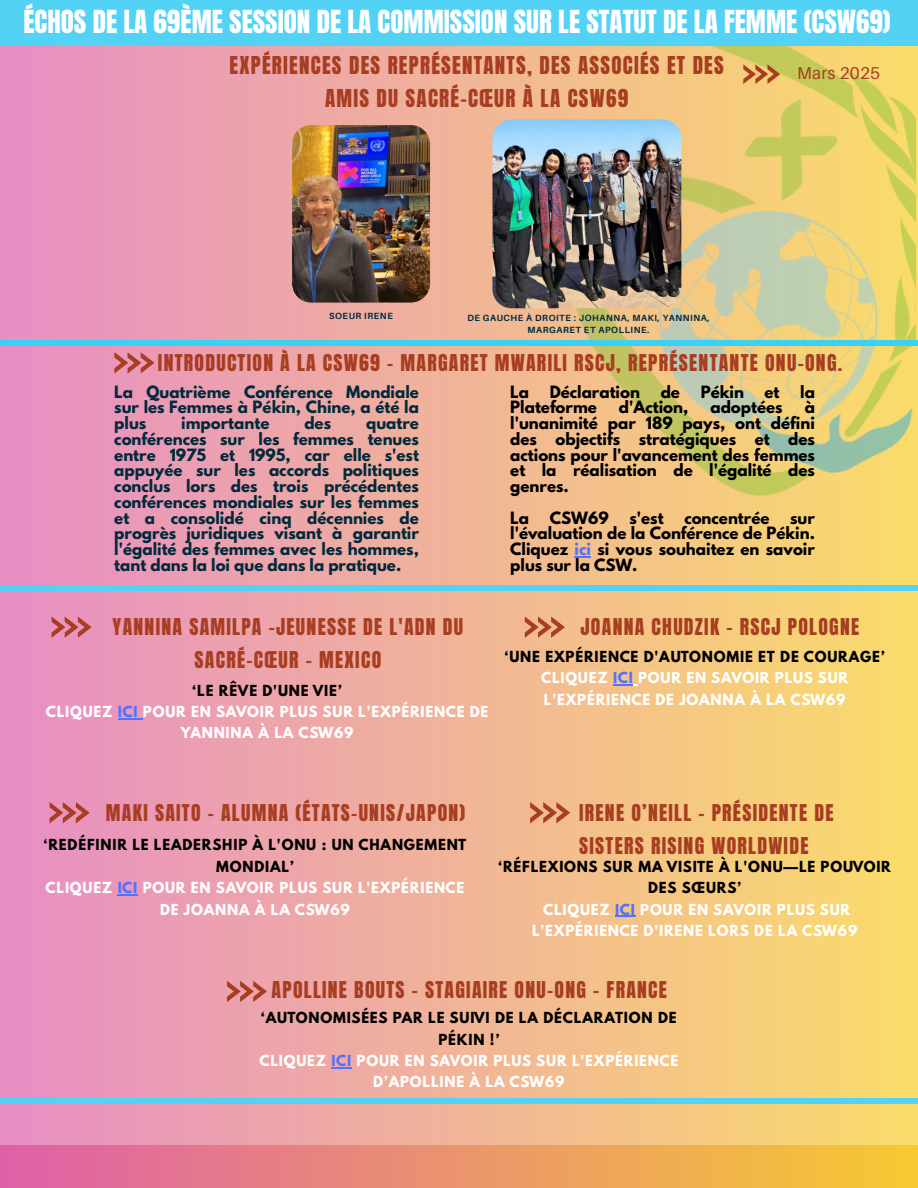
<style>
.page{position:relative;width:918px;height:1188px;background:#fff}
.page>*{position:absolute;margin:0;border:0;box-sizing:border-box;transform-origin:0 0}
.t1{font:27px "Anton";color:#fff}
.t2{font:21px/32.7px "Anton";letter-spacing:.06em;color:#a73d21;text-align:center}
.t3{font:19.65px/32.7px "Anton";letter-spacing:.065em;color:#a73d21;text-align:center}
.t4{font:17.1px "Aileron";letter-spacing:.015em;color:#a73d21}
.t5{font:700 15px/15.8px "League Spartan";color:#022a3d;text-align:justify}
.t6{font:700 15px/15.8px "League Spartan";color:#000;text-align:justify}
.t7{font:700 13.5px/21.3px "League Spartan";letter-spacing:.06em;color:#fff;text-align:center}
.t8{font:700 9px/11.2px "Aileron";letter-spacing:.06em;color:#022a3d;text-align:center}
.s1{color:#5271ff}
.s2{color:#000}
</style>
<div class="page">
<div style="left:0;top:0;width:918px;height:1188px;background:linear-gradient(to right,#e88dc5,#fadc6b)"></div>
<img style="left:570px;top:46px;width:346px;height:450px">
<svg style="left:743px;top:64px;width:37px;height:19px"></svg>
<div style="left:0;top:0;width:918px;height:46px;background:#52d3f6"></div>
<div style="left:0;top:1145px;width:918px;height:43px;background:linear-gradient(to right,#df5fa8,#f7ca31)"></div>
<div style="left:0;top:585px;width:918px;height:6px;background:#52d3f6"></div>
<svg style="left:114px;top:352px;width:41px;height:22px"></svg>
<div style="left:0;top:340px;width:918px;height:5px;background:#39d2f4"></div>
<div style="left:0;top:1098px;width:918px;height:5px;background:#52d3f6"></div>
<svg style="left:575px;top:556px;width:16px;height:1px"></svg>
<img style="left:292px;top:125px;width:138px;height:177px;border-radius:19px">
<img style="left:492px;top:119px;width:189px;height:189px;border-radius:19px">
<svg style="left:52px;top:616px;width:40px;height:22px"></svg>
<svg style="left:118px;top:718px;width:25px;height:1px"></svg>
<svg style="left:525px;top:616px;width:40px;height:22px"></svg>
<svg style="left:613px;top:684px;width:25px;height:2px"></svg>
<svg style="left:50px;top:802px;width:40px;height:21px"></svg>
<svg style="left:118px;top:894px;width:20px;height:1px"></svg>
<svg style="left:530px;top:802px;width:40px;height:21px"></svg>
<svg style="left:615px;top:916px;width:21px;height:1px"></svg>
<svg style="left:227px;top:981px;width:40px;height:21px"></svg>
<svg style="left:332px;top:1067px;width:20px;height:1px"></svg>
<h1 class="t1" style="left:23px;top:2px;width:869px">ÉCHOS DE LA 69ÈME SESSION DE LA COMMISSION SUR LE STATUT DE LA FEMME (CSW69)</h1>
<p class="t4" style="left:797px;top:63px;width:85px">Mars 2025</p>
<p class="t2" style="left:230px;top:49px;width:496px">EXPÉRIENCES DES REPRÉSENTANTS, DES ASSOCIÉS ET DES<br>AMIS DU SACRÉ-CŒUR À LA CSW69</p>
<p class="t8" style="left:329px;top:310px;width:65px">SOEUR IRENE</p>
<h3 class="t8" style="left:467px;top:312px;width:244px">DE GAUCHE À DROITE : JOHANNA, MAKI, YANNINA,<br>MARGARET ET APOLLINE.</h3>
<h2 class="t3" style="left:158px;top:347px;width:686px">INTRODUCTION À LA CSW69 - MARGARET MWARILI RSCJ, REPRÉSENTANTE ONU-ONG.</h2>
<p class="t6" style="left:510px;top:386px;width:20px">La</p>
<p class="t6" style="left:550px;top:386px;width:92px">Déclaration</p>
<p class="t6" style="left:661px;top:386px;width:21px">de</p>
<p class="t6" style="left:701px;top:386px;width:45px">Pékin</p>
<p class="t6" style="left:765px;top:386px;width:17px">et</p>
<p class="t6" style="left:800px;top:386px;width:16px">la</p>
<p class="t6" style="left:510px;top:401px;width:88px">Plateforme</p>
<p class="t6" style="left:619px;top:401px;width:71px">d'Action,</p>
<p class="t6" style="left:710px;top:401px;width:74px">adoptées</p>
<p class="t5" style="left:114px;top:386px;width:306px">La Quatrième Conférence Mondiale sur les Femmes à Pékin, Chine, a été la plus</p>
<p class="t6" style="left:510px;top:401px;width:306px;text-indent:294px">à l'unanimité par 189 pays, ont défini des objectifs stratégiques et des actions pour l'avancement des femmes et la réalisation de l'égalité des genres.</p>
<p class="t6" style="left:510px;top:512px;width:20px">La</p>
<p class="t6" style="left:550px;top:512px;width:60px">CSW69</p>
<p class="t6" style="left:629px;top:512px;width:36px">s'est</p>
<p class="t6" style="left:684px;top:512px;width:87px">concentrée</p>
<p class="t5" style="left:181px;top:417px;width:90px">importante</p>
<p class="t5" style="left:304px;top:417px;width:28px">des</p>
<p class="t5" style="left:114px;top:417px;width:306px;text-indent:252px">quatre conférences sur les femmes tenues entre 1975 et 1995, car elle s'est appuyée sur les accords politiques conclus lors des trois précédentes conférences mondiales sur les femmes et a consolidé cinq décennies de progrès juridiques visant à garantir l'égalité des femmes avec les hommes, tant dans la loi que dans la pratique.</p>
<p class="t6" style="left:510px;top:512px;width:306px;text-indent:280px">sur l'évaluation de la Conférence de Pékin.<br>Cliquez <span class="s1">ici</span> si vous souhaitez en savoir plus sur la CSW.</p>
<h2 class="t3" style="left:113px;top:611px;width:352px">YANNINA SAMILPA -JEUNESSE DE L'ADN DU<br>SACRÉ-CŒUR - MEXICO</h2>
<h4 class="t7" style="left:46px;top:681px;width:444px"><span class="s2">‘LE RÊVE D'UNE VIE’<br></span>CLIQUEZ <span class="s1">ICI</span> POUR EN SAVOIR PLUS SUR L'EXPÉRIENCE DE<br>YANNINA À LA CSW69</h4>
<h4 class="t3" style="left:581px;top:611px;width:280px">JOANNA CHUDZIK - RSCJ POLOGNE</h4>
<h4 class="t7" style="left:505px;top:648px;width:381px"><span class="s2">‘UNE EXPÉRIENCE D'AUTONOMIE ET DE COURAGE’<br></span>CLIQUEZ <span class="s1">ICI</span> POUR EN SAVOIR PLUS SUR<br>L'EXPÉRIENCE DE JOANNA À LA CSW69</h4>
<p class="t3" style="left:106px;top:797px;width:361px">MAKI SAITO - ALUMNA (ÉTATS-UNIS/JAPON)</p>
<h2 class="t7" style="left:44px;top:836px;width:424px"><span class="s2">‘REDÉFINIR LE LEADERSHIP À L'ONU : UN CHANGEMENT<br>MONDIAL’<br></span>CLIQUEZ <span class="s1">ICI</span> POUR EN SAVOIR PLUS SUR L'EXPÉRIENCE<br>DE JOANNA À LA CSW69</h2>
<p class="t3" style="left:579px;top:797px;width:256px;text-align:left">IRENE O’NEILL - PRÉSIDENTE DE<br>SISTERS RISING WORLDWIDE</p>
<h2 class="t7" style="left:498px;top:857px;width:394px"><span class="s2">‘RÉFLEXIONS SUR MA VISITE À L'ONU—LE POUVOIR<br>DES SŒURS’<br></span>CLIQUEZ <span class="s1">ICI</span> POUR EN SAVOIR PLUS SUR<br>L'EXPÉRIENCE D'IRENE LORS DE LA CSW69</h2>
<h5 class="t3" style="left:272px;top:973px;width:397px">APOLLINE BOUTS - STAGIAIRE ONU-ONG - FRANCE</h5>
<h5 class="t7" style="left:260px;top:1009px;width:420px"><span class="s2">‘AUTONOMISÉES PAR LE SUIVI DE LA DÉCLARATION DE<br>PÉKIN !’<br></span>CLIQUEZ <span class="s1">ICI</span> POUR EN SAVOIR PLUS SUR L'EXPÉRIENCE<br>D’APOLLINE À LA CSW69</h5>
</div>
